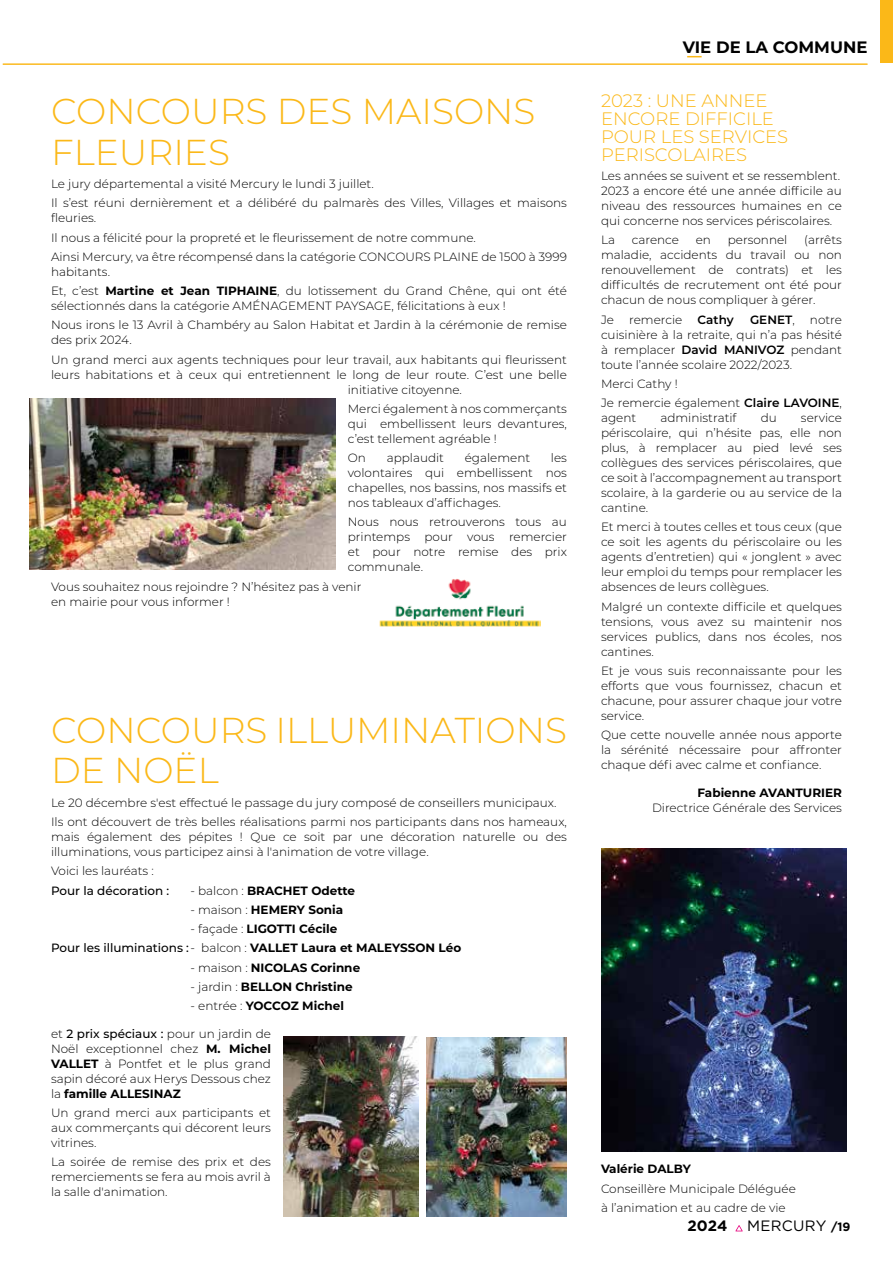
<style>
.page{position:relative;width:893px;height:1263px;background:#fff}
.page>*{position:absolute;margin:0;border:0;box-sizing:border-box;transform-origin:0 0}
.t1{font:300 36px/40.5px "Montserrat";color:#fbb818}
.t2{font:300 18px/18px "Montserrat";color:#fbb818}
.t3{font:700 16.5px "Montserrat";color:#000}
.t4{font:15px "Gotham";letter-spacing:.015em;color:#000}
.t5{font:700 15px "Gotham";color:#000}
.t6{font:300 12px/15px "Montserrat";color:#000;text-align:justify}
.t7{font:700 12px/19.2px "Montserrat";color:#000}
.t8{font:500 12px "Montserrat";color:#000}
.t9{font:600 12px "Montserrat";color:#000}
.s1{font-weight:700}
.s2{font-weight:300}
.s3{font-weight:600}
.s4{font-weight:500}
.s5{font-weight:700;font-size:12px}
</style>
<div class="page">
<img style="left:379px;top:579px;width:161px;height:48px">
<img style="left:30px;top:398px;width:306px;height:172px">
<img style="left:601px;top:848px;width:246px;height:303px">
<img style="left:284px;top:1036px;width:135px;height:180px">
<img style="left:427px;top:1037px;width:140px;height:179px">
<svg style="left:735px;top:1225px;width:8px;height:6px"></svg>
<hr style="left:3px;top:64px;width:864px;height:1px;background:#fbb818">
<svg style="left:687px;top:56px;width:15px;height:1px"></svg>
<div style="left:880px;top:0;width:13px;height:63px;background:#fbb818"></div>
<h3 class="t3" style="left:683px;top:35px;width:186px">VIE DE LA COMMUNE</h3>
<h2 class="t2" style="left:601px;top:91px;width:189px">2023 : UNE ANNEE<br>ENCORE DIFFICILE<br>POUR LES SERVICES<br>PERISCOLAIRES</h2>
<p class="t6" style="left:601px;top:168px;width:242px;text-align:left">Les années se suivent et se ressemblent.<br>2023 a encore été une année difficile au niveau des ressources humaines en ce qui concerne nos services périscolaires.</p>
<p class="t6" style="left:601px;top:232px;width:16px">La</p>
<p class="t6" style="left:632px;top:232px;width:49px">carence</p>
<p class="t6" style="left:696px;top:232px;width:17px">en</p>
<p class="t6" style="left:728px;top:232px;width:61px">personnel</p>
<h1 class="t1" style="left:51px;top:90px;width:486px">CONCOURS DES MAISONS<br>FLEURIES</h1>
<p class="t6" style="left:51px;top:174px;width:517px;line-height:19.2px">Le jury départemental a visité Mercury le lundi 3 juillet.<br>Il s’est réuni dernièrement et a délibéré du palmarès des Villes, Villages et maisons</p>
<p class="t6" style="left:51px;top:208px;width:517px;line-height:19.2px;text-align:left">fleuries.<br>Il nous a félicité pour la propreté et le fleurissement de notre commune.<br>Ainsi Mercury, va être récompensé dans la catégorie CONCOURS PLAINE de 1500 à 3999</p>
<p class="t6" style="left:51px;top:262px;width:517px;line-height:19.2px">habitants.<br>Et, c’est <span class="s1">Martine et Jean TIPHAINE</span>, du lotissement du Grand Chêne, qui ont été</p>
<p class="t6" style="left:51px;top:296px;width:517px;line-height:19.2px">sélectionnés dans la catégorie AMÉNAGEMENT PAYSAGE, félicitations à eux !<br>Nous irons le 13 Avril à Chambéry au Salon Habitat et Jardin à la cérémonie de remise</p>
<p class="t6" style="left:51px;top:330px;width:517px;line-height:19.2px">des prix 2024.<br>Un grand merci aux agents techniques pour leur travail, aux habitants qui fleurissent</p>
<p class="t6" style="left:348px;top:366px;width:221px;text-indent:-297px">leurs habitations et à ceux qui entretiennent le long de leur route. C’est une belle initiative citoyenne.</p>
<p class="t6" style="left:348px;top:401px;width:221px">Merci également à nos commerçants qui embellissent leurs devantures, c’est tellement agréable !</p>
<p class="t6" style="left:348px;top:450px;width:20px">On</p>
<p class="t6" style="left:387px;top:450px;width:59px">applaudit</p>
<p class="t6" style="left:465px;top:450px;width:67px">également</p>
<p class="t6" style="left:601px;top:232px;width:242px;text-indent:203px">(arrêts maladie, accidents du travail ou non renouvellement de contrats) et les difficultés de recrutement ont été pour chacun de nous compliquer à gérer.</p>
<p class="t6" style="left:601px;top:311px;width:15px">Je</p>
<p class="t6" style="left:629px;top:311px;width:55px">remercie</p>
<p class="t9" style="left:698px;top:311px;width:38px">Cathy</p>
<p class="t9" style="left:750px;top:311px;width:46px">GENET<span class="s2">,</span></p>
<p class="t6" style="left:601px;top:311px;width:242px;text-indent:209px">notre cuisinière à la retraite, qui n’a pas hésité à remplacer <span class="s3">David MANIVOZ</span> pendant toute l’année scolaire 2022/2023.</p>
<p class="t6" style="left:601px;top:373px;width:242px;line-height:19.2px">Merci Cathy !<br>Je remercie également <span class="s3">Claire LAVOINE</span>,</p>
<p class="t6" style="left:601px;top:410px;width:37px">agent</p>
<p class="t6" style="left:660px;top:410px;width:78px">administratif</p>
<p class="t6" style="left:761px;top:410px;width:18px">du</p>
<p class="t6" style="left:601px;top:410px;width:242px;text-indent:200px">service périscolaire, qui n’hésite pas, elle non plus, à remplacer au pied levé ses collègues des services périscolaires, que ce soit à l’accompagnement au transport scolaire, à la garderie ou au service de la cantine.</p>
<p class="t6" style="left:601px;top:519px;width:242px">Et merci à toutes celles et tous ceux (que ce soit les agents du périscolaire ou les agents d’entretien) qui « jonglent » avec leur emploi du temps pour remplacer les absences de leurs collègues.</p>
<p class="t6" style="left:601px;top:598px;width:242px">Malgré un contexte difficile et quelques tensions, vous avez su maintenir nos services publics, dans nos écoles, nos cantines.</p>
<p class="t6" style="left:601px;top:663px;width:242px">Et je vous suis reconnaissante pour les efforts que vous fournissez, chacun et chacune, pour assurer chaque jour votre service.</p>
<p class="t6" style="left:601px;top:727px;width:242px">Que cette nouvelle année nous apporte la sérénité nécessaire pour affronter chaque défi avec calme et confiance.</p>
<p class="t7" style="left:697px;top:782px;width:146px">Fabienne AVANTURIER</p>
<p class="t6" style="left:652px;top:800px;width:191px">Directrice Générale des Services</p>
<p class="t6" style="left:348px;top:450px;width:221px;text-indent:203px">les volontaires qui embellissent nos chapelles, nos bassins, nos massifs et nos tableaux d’affichages.</p>
<p class="t6" style="left:348px;top:514px;width:221px">Nous nous retrouverons tous au printemps pour vous remercier et pour notre remise des prix communale.</p>
<p class="t6" style="left:51px;top:578px;width:312px">Vous souhaitez nous rejoindre ? N’hésitez pas à venir en mairie pour vous informer !</p>
<h1 class="t1" style="left:51px;top:709px;width:517px">CONCOURS ILLUMINATIONS<br>DE NOËL</h1>
<p class="t6" style="left:51px;top:793px;width:517px;line-height:19.2px">Le 20 décembre s'est effectué le passage du jury composé de conseillers municipaux.<br>Ils ont découvert de très belles réalisations parmi nos participants dans nos hameaux,</p>
<p class="t6" style="left:51px;top:829px;width:517px">mais également des pépites ! Que ce soit par une décoration naturelle ou des illuminations, vous participez ainsi à l'animation de votre village.</p>
<p class="t6" style="left:51px;top:863px;width:104px">Voici les lauréats :</p>
<p class="t8" style="left:51px;top:882px;width:120px">Pour la décoration :</p>
<p class="t7" style="left:191px;top:880px;width:166px"><span class="s2">- balcon :</span> BRACHET Odette</p>
<p class="t7" style="left:191px;top:899px;width:154px"><span class="s2">- maison :</span> HEMERY Sonia</p>
<p class="t7" style="left:51px;top:919px;width:412px;text-indent:140px"><span class="s2">- façade :</span> LIGOTTI Cécile<br><span class="s4">Pour les illuminations :</span><span class="s2">- balcon :</span> VALLET Laura et MALEYSSON Léo</p>
<p class="t7" style="left:191px;top:957px;width:171px"><span class="s2">- maison :</span> NICOLAS Corinne</p>
<p class="t7" style="left:191px;top:976px;width:164px"><span class="s2">- jardin :</span> BELLON Christine</p>
<p class="t7" style="left:191px;top:996px;width:155px"><span class="s2">- entrée :</span> YOCCOZ Michel</p>
<p class="t6" style="left:51px;top:1026px;width:221px">et <span class="s4">2 prix spéciaux :</span> pour un jardin de Noël exceptionnel chez <span class="s1">M. Michel VALLET</span> à Pontfet et le plus grand sapin décoré aux Herys Dessous chez la <span class="s1">famille ALLESINAZ</span></p>
<p class="t6" style="left:51px;top:1105px;width:221px">Un grand merci aux participants et aux commerçants qui décorent leurs vitrines.</p>
<p class="t6" style="left:51px;top:1154px;width:221px">La soirée de remise des prix et des remerciements se fera au mois avril à la salle d'animation.</p>
<p class="t7" style="left:601px;top:1159px;width:91px">Valérie DALBY</p>
<p class="t6" style="left:601px;top:1178px;width:196px;line-height:19.2px">Conseillère Municipale Déléguée à l’animation et au cadre de vie</p>
<p class="t5" style="left:687px;top:1217px;width:41px">2024</p>
<p class="t4" style="left:747px;top:1218px;width:105px">MERCURY <span class="s5">/19</span></p>
</div>
